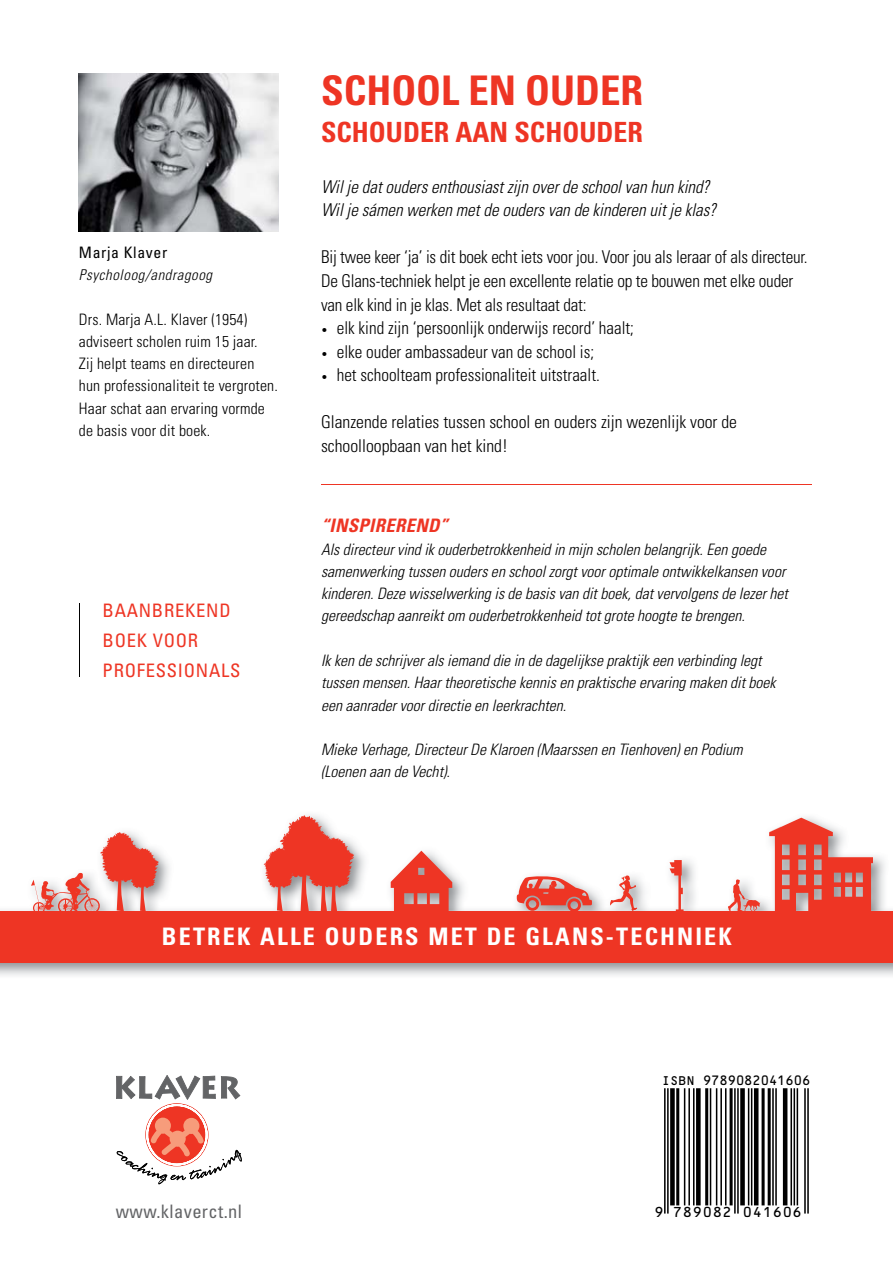
<style>
.page{position:relative;width:893px;height:1263px;background:#fff}
.page>*{position:absolute;margin:0;border:0;box-sizing:border-box;transform-origin:0 0}
.t1{font:700 condensed 40.8px "Univers";color:#ee3524}
.t2{font:700 condensed 27.9px "Univers";color:#ee3524}
.t3{font:700 condensed 24.15px "Univers";letter-spacing:.09em;color:#fff}
.t4{font:condensed 18.6px/29.7px "Univers";letter-spacing:.04em;color:#ee3524}
.t5{font:condensed 18.6px "Univers";letter-spacing:.02em;color:#636466}
.t6{font:italic 700 condensed 18.6px "Univers";letter-spacing:.02em;color:#ee3524}
.t7{font:300 condensed 17.7px/23.5px "Univers";color:#000}
.t8{font:italic 300 condensed 17.7px/23.5px "Univers";color:#000}
.t9{font:italic 300 condensed 15.75px/22.4px "Univers";color:#000}
.t10{font:300 condensed 15.75px/22.4px "Univers";letter-spacing:.01em;color:#000}
.t11{font:condensed 15.75px "Univers";letter-spacing:.04em;color:#000}
.t12{font:italic 300 condensed 14.85px "Univers";letter-spacing:.04em;color:#000}
.t13{font:13.8px "OCRB";color:#000}
.t14{font:13.05px "OCRB";letter-spacing:-.06em;color:#000;scale:.96 1}
.s1{font-size:11.1px}
</style>
<div class="page">
<hr style="left:667px;top:1088px;width:2px;height:125px;background:#000">
<hr style="left:664px;top:1088px;width:2px;height:125px;background:#000">
<div style="left:670px;top:1088px;width:5px;height:117px;background:#000"></div>
<hr style="left:676px;top:1088px;width:3px;height:117px;background:#000">
<hr style="left:693px;top:1088px;width:1px;height:117px;background:#000">
<hr style="left:688px;top:1088px;width:2px;height:117px;background:#000">
<hr style="left:684px;top:1088px;width:1px;height:117px;background:#000">
<div style="left:696px;top:1088px;width:5px;height:117px;background:#000"></div>
<hr style="left:705px;top:1088px;width:3px;height:117px;background:#000">
<hr style="left:725px;top:1088px;width:1px;height:117px;background:#000">
<hr style="left:720px;top:1088px;width:2px;height:117px;background:#000">
<hr style="left:716px;top:1088px;width:1px;height:117px;background:#000">
<hr style="left:710px;top:1088px;width:1px;height:117px;background:#000">
<hr style="left:730px;top:1088px;width:3px;height:117px;background:#000">
<hr style="left:737px;top:1088px;width:2px;height:125px;background:#000">
<hr style="left:734px;top:1088px;width:2px;height:125px;background:#000">
<div style="left:740px;top:1088px;width:5px;height:117px;background:#000"></div>
<hr style="left:751px;top:1088px;width:1px;height:117px;background:#000">
<hr style="left:748px;top:1088px;width:1px;height:117px;background:#000">
<hr style="left:754px;top:1088px;width:4px;height:117px;background:#000">
<hr style="left:768px;top:1088px;width:3px;height:117px;background:#000">
<hr style="left:762px;top:1088px;width:3px;height:117px;background:#000">
<hr style="left:775px;top:1088px;width:2px;height:117px;background:#000">
<hr style="left:772px;top:1088px;width:2px;height:117px;background:#000">
<hr style="left:783px;top:1088px;width:4px;height:117px;background:#000">
<hr style="left:807px;top:1088px;width:2px;height:125px;background:#000">
<hr style="left:804px;top:1088px;width:2px;height:125px;background:#000">
<hr style="left:797px;top:1088px;width:1px;height:117px;background:#000">
<hr style="left:793px;top:1088px;width:2px;height:117px;background:#000">
<hr style="left:790px;top:1088px;width:2px;height:117px;background:#000">
<img style="left:0;top:817px;width:893px;height:159px">
<svg style="left:264px;top:815px;width:90px;height:96px"></svg>
<div style="left:0;top:911px;width:893px;height:51px;background:#ee3524"></div>
<svg style="left:31px;top:832px;width:128px;height:79px"></svg>
<svg style="left:728px;top:879px;width:32px;height:32px"></svg>
<svg style="left:391px;top:851px;width:61px;height:60px"></svg>
<svg style="left:769px;top:818px;width:104px;height:93px"></svg>
<svg style="left:670px;top:860px;width:14px;height:51px"></svg>
<svg style="left:517px;top:875px;width:75px;height:36px"></svg>
<svg style="left:610px;top:875px;width:27px;height:36px"></svg>
<svg style="left:116px;top:1075px;width:126px;height:109px"></svg>
<img style="left:79px;top:74px;width:200px;height:158px">
<hr style="left:79px;top:604px;width:1px;height:73px;background:#000">
<hr style="left:321px;top:484px;width:491px;height:1px;background:#ee3524">
<p class="t11" style="left:79px;top:242px;width:90px">Marja Klaver</p>
<p class="t12" style="left:79px;top:266px;width:135px">Psycholoog/andragoog</p>
<p class="t10" style="left:79px;top:308px;width:200px">Drs. Marja A.L. Klaver (1954) adviseert scholen ruim 15 jaar.<br>Zij helpt teams en directeuren hun professionaliteit te vergroten.<br>Haar schat aan ervaring vormde de basis voor dit boek.</p>
<p class="t4" style="left:103px;top:595px;width:139px">BAANBREKEND<br>BOEK VOOR<br>PROFESSIONALS</p>
<p class="t1" style="left:321px;top:66px;width:324px">SCHOOL EN OUDER</p>
<p class="t2" style="left:321px;top:115px;width:323px">SCHOUDER AAN SCHOUDER</p>
<p class="t8" style="left:321px;top:174px;width:397px">Wil je dat ouders enthousiast zijn over de school van hun kind?<br>Wil je sámen werken met de ouders van de kinderen uit je klas?</p>
<p class="t7" style="left:321px;top:245px;width:488px">Bij twee keer ‘ja’ is dit boek echt iets voor jou. Voor jou als leraar of als directeur.<br>De Glans-techniek helpt je een excellente relatie op te bouwen met elke ouder van elk kind in je klas. Met als resultaat dat:</p>
<p class="t7" style="left:321px;top:316px;width:315px"><span class="s1">•</span> elk kind zijn ‘persoonlijk onderwijs record’ haalt;</p>
<p class="t7" style="left:321px;top:339px;width:275px"><span class="s1">•</span> elke ouder ambassadeur van de school is;</p>
<p class="t7" style="left:321px;top:363px;width:280px"><span class="s1">•</span> het schoolteam professionaliteit uitstraalt.</p>
<p class="t7" style="left:321px;top:410px;width:418px">Glanzende relaties tussen school en ouders zijn wezenlijk voor de schoolloopbaan van het kind!</p>
<p class="t6" style="left:321px;top:514px;width:129px">“INSPIREREND”</p>
<p class="t9" style="left:321px;top:538px;width:468px">Als directeur vind ik ouderbetrokkenheid in mijn scholen belangrijk. Een goede samenwerking tussen ouders en school zorgt voor optimale ontwikkelkansen voor kinderen. Deze wisselwerking is de basis van dit boek, dat vervolgens de lezer het gereedschap aanreikt om ouderbetrokkenheid tot grote hoogte te brengen.</p>
<p class="t9" style="left:321px;top:649px;width:456px">Ik ken de schrijver als iemand die in de dagelijkse praktijk een verbinding legt tussen mensen. Haar theoretische kennis en praktische ervaring maken dit boek een aanrader voor directie en leerkrachten.</p>
<p class="t9" style="left:321px;top:738px;width:423px">Mieke Verhage, Directeur De Klaroen (Maarssen en Tienhoven) en Podium (Loenen aan de Vecht).</p>
<p class="t3" style="left:162px;top:922px;width:572px">BETREK ALLE OUDERS MET DE GLANS-TECHNIEK</p>
<p class="t5" style="left:116px;top:1200px;width:128px">www.klaverct.nl</p>
<p class="t14" style="left:661px;top:1073px;width:157px">ISBN 9789082041606</p>
<p class="t13" style="left:654px;top:1205px;width:150px">9 789082 041606</p>
</div>
